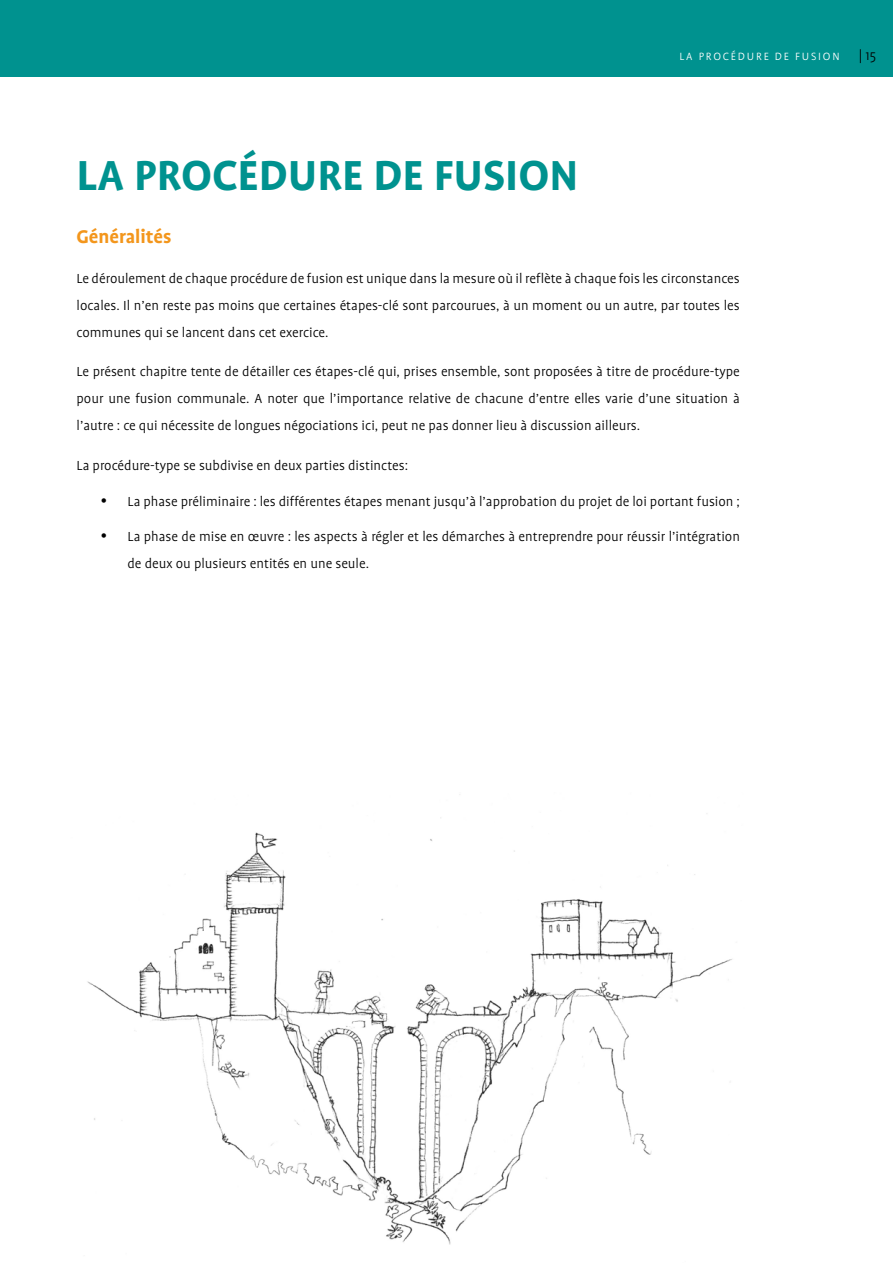
<style>
.page{position:relative;width:893px;height:1263px;background:#fff}
.page>*{position:absolute;margin:0;border:0;box-sizing:border-box;transform-origin:0 0}
.t1{font:700 48px "Profile";color:#00928f}
.t2{font:700 21px "Profile";color:#f3961c}
.t3{font:300 15px/27px "Profile";color:#000;text-align:justify}
.t4{font:300 12px "Profile";letter-spacing:.15em;color:#fff}
</style>
<div class="page">
<div style="left:0;top:0;width:893px;height:77px;background:#00928f"></div>
<img style="left:87px;top:794px;width:645px;height:451px">
<p class="t4" style="left:679px;top:50px;width:162px">LA PROCÉDURE DE FUSION</p>
<p class="t3" style="left:859px;top:42px;width:19px">| 15</p>
<h1 class="t1" style="left:77px;top:150px;width:84px">LA PROC</h1>
<h1 class="t1" style="left:238px;top:150px;width:47px">ÉDURE</h1>
<h1 class="t1" style="left:373px;top:150px;width:105px">DE FUSION</h1>
<h2 class="t2" style="left:77px;top:225px;width:96px">GÉNÉRALITÉS</h2>
<p class="t3" style="left:77px;top:265px;width:665px">Le déroulement de chaque procédure de fusion est unique dans la mesure où il reflète à chaque fois les circonstances locales. Il n’en reste pas moins que certaines étapes-clé sont parcourues, à un moment ou un autre, par toutes les communes qui se lancent dans cet exercice.</p>
<p class="t3" style="left:77px;top:358px;width:665px">Le présent chapitre tente de détailler ces étapes-clé qui, prises ensemble, sont proposées à titre de procédure-type pour une fusion communale. A noter que l’importance relative de chacune d’entre elles varie d’une situation à l’autre : ce qui nécessite de longues négociations ici, peut ne pas donner lieu à discussion ailleurs.</p>
<p class="t3" style="left:77px;top:452px;width:333px">La procédure-type se subdivise en deux parties distinctes:</p>
<p class="t3" style="left:101px;top:488px;width:641px">• La phase préliminaire : les différentes étapes menant jusqu’à l’approbation du projet de loi portant fusion ;</p>
<p class="t3" style="left:128px;top:523px;width:614px;text-indent:-27px">• La phase de mise en œuvre : les aspects à régler et les démarches à entreprendre pour réussir l’intégration de deux ou plusieurs entités en une seule.</p>
</div>
